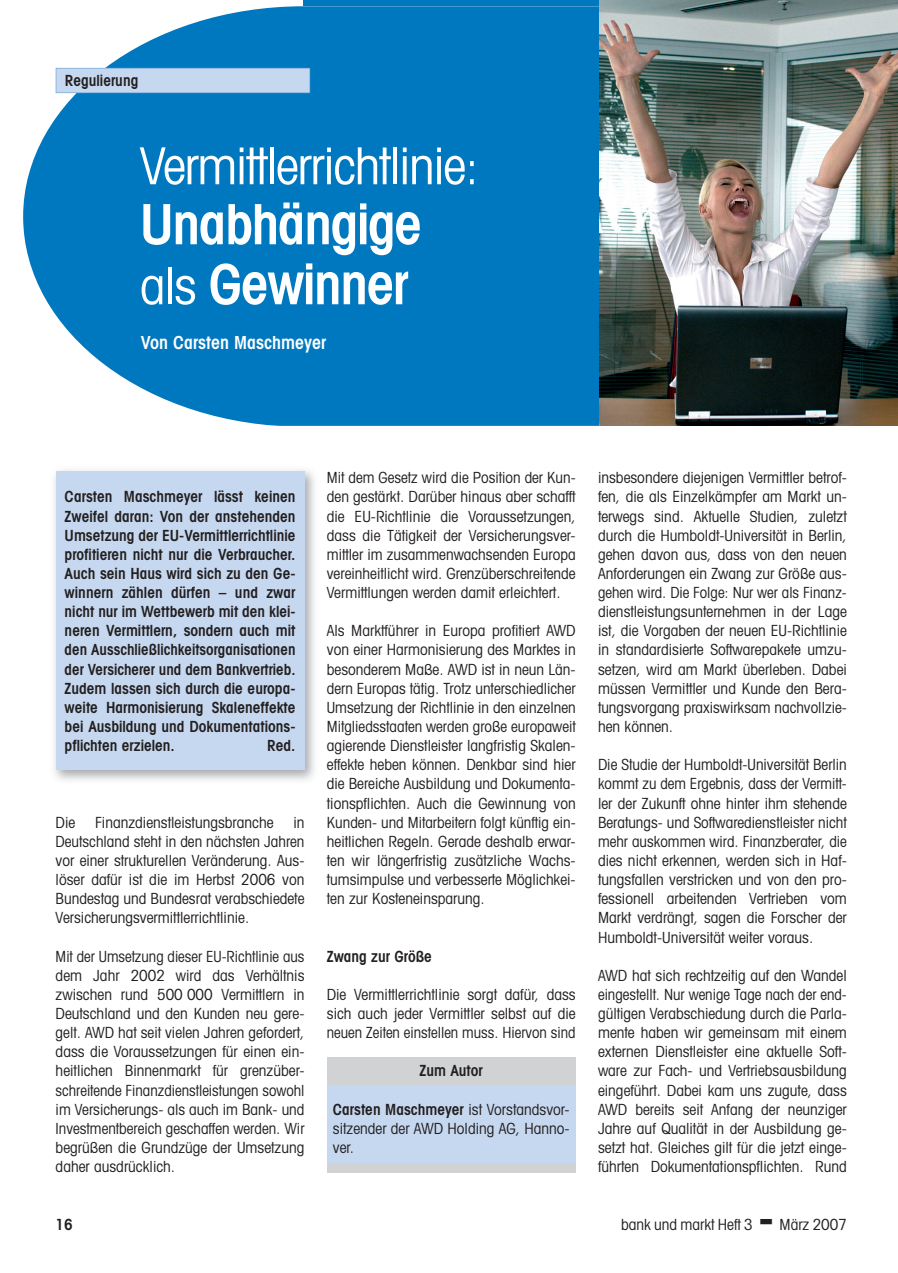
<style>
.page{position:relative;width:898px;height:1273px;background:#fff}
.page>*{position:absolute;margin:0;border:0;box-sizing:border-box;transform-origin:0 0}
.t1{font:600 condensed 55.5px/60px "Avant Garde";letter-spacing:-.025em;color:#fff}
.t2{font:condensed 51px "Avant Garde";letter-spacing:-.025em;color:#fff}
.t3{font:600 condensed 18px "Avant Garde";color:#fff}
.t4{font:condensed 15.3px/19.2px "Avant Garde";color:#231f20;text-align:justify}
.t5{font:600 condensed 15.3px/19.2px "Avant Garde";color:#231f20;text-align:justify}
.t6{font:condensed 15.3px/19.2px "Avant Garde";color:#231f20;text-align:justify;scale:.96 1}
.s1{font-weight:400;font-size:51px}
.s2{font-weight:600}
</style>
<div class="page">
<svg style="left:23px;top:6px;width:576px;height:420px;background:#1a86c6"></svg>
<div style="left:303px;top:0;width:308px;height:6px;background:#0078c0"></div>
<svg style="left:56px;top:68px;width:254px;height:25px;background:#c1d5ed"></svg>
<img style="left:54px;top:470px;width:261px;height:311px">
<div style="left:56px;top:472px;width:248px;height:298px;background:#c6d8ef"></div>
<div style="left:327px;top:1079px;width:248px;height:88px;background:#c6d8ef"></div>
<div style="left:327px;top:1057px;width:248px;height:28px;background:#d1d2d4"></div>
<div style="left:327px;top:1163px;width:248px;height:9px;background:#d1d2d4"></div>
<img style="left:599px;top:0;width:299px;height:426px">
<p class="t5" style="left:65px;top:71px;width:75px">Regulierung</p>
<h2 class="t2" style="left:140px;top:134px;width:340px">Vermittlerrichtlinie:</h2>
<h1 class="t1" style="left:140px;top:194px;width:284px">Unabhängige <span class="s1">als</span> Gewinner</h1>
<p class="t3" style="left:141px;top:332px;width:187px">Von Carsten Maschmeyer</p>
<p class="t5" style="left:65px;top:487px;width:232px">Carsten Maschmeyer lässt keinen Zweifel daran: Von der anstehenden Umsetzung der EU-Vermittlerrichtlinie profitieren nicht nur die Verbraucher.<br>Auch sein Haus wird sich zu den Ge&shy;winnern zählen dürfen – und zwar nicht nur im Wettbewerb mit den klei&shy;neren Vermittlern, sondern auch mit den Ausschließlichkeitsorganisationen der Versicherer und dem Bankvertrieb.<br>Zudem lassen sich durch die europa&shy;weite Harmonisierung Skaleneffekte bei Ausbildung und Dokumentations&shy;pflichten erzielen.</p>
<p class="t5" style="left:267px;top:736px;width:30px">Red.</p>
<p class="t4" style="left:56px;top:812px;width:21px">Die</p>
<p class="t4" style="left:95px;top:812px;width:180px">Finanzdienstleistungsbranche</p>
<p class="t4" style="left:56px;top:812px;width:250px;text-indent:238px">in Deutschland steht in den nächsten Jahren vor einer strukturellen Veränderung. Aus&shy;löser dafür ist die im Herbst 2006 von Bundestag und Bundesrat verabschiedete Versicherungsvermittlerrichtlinie.</p>
<p class="t6" style="left:56px;top:946px;width:261px">Mit der Umsetzung dieser EU-Richtlinie aus dem Jahr 2002 wird das Verhältnis zwischen rund 500 000 Vermittlern in Deutschland und den Kunden neu gere&shy;gelt. AWD hat seit vielen Jahren gefordert, dass die Voraussetzungen für einen ein&shy;heitlichen Binnenmarkt für grenzüber&shy;schreitende Finanzdienstleistungen sowohl im Versicherungs- als auch im Bank- und Investmentbereich geschaffen werden. Wir begrüßen die Grundzüge der Umsetzung daher ausdrücklich.</p>
<p class="t4" style="left:327px;top:468px;width:250px">Mit dem Gesetz wird die Position der Kun&shy;den gestärkt. Darüber hinaus aber schafft die EU-Richtlinie die Voraussetzungen, dass die Tätigkeit der Versicherungsver&shy;mittler im zusammenwachsenden Europa vereinheitlicht wird. Grenzüberschreitende Vermittlungen werden damit erleichtert.</p>
<p class="t4" style="left:327px;top:621px;width:250px">Als Marktführer in Europa profitiert AWD von einer Harmonisierung des Marktes in besonderem Maße. AWD ist in neun Län&shy;dern Europas tätig. Trotz unterschiedlicher Umsetzung der Richtlinie in den einzelnen Mitgliedsstaaten werden große europaweit agierende Dienstleister langfristig Skalen&shy;effekte heben können. Denkbar sind hier die Bereiche Ausbildung und Dokumenta&shy;tionspflichten. Auch die Gewinnung von Kunden- und Mitarbeitern folgt künftig ein&shy;heitlichen Regeln. Gerade deshalb erwar&shy;ten wir längerfristig zusätzliche Wachs&shy;tumsimpulse und verbesserte Möglichkei&shy;ten zur Kosteneinsparung.</p>
<p class="t5" style="left:327px;top:946px;width:107px">Zwang zur Größe</p>
<p class="t4" style="left:327px;top:984px;width:250px">Die Vermittlerrichtlinie sorgt dafür, dass sich auch jeder Vermittler selbst auf die neuen Zeiten einstellen muss. Hiervon sind</p>
<p class="t5" style="left:419px;top:1061px;width:65px">Zum Autor</p>
<p class="t4" style="left:333px;top:1099px;width:238px"><span class="s2">Carsten Maschmeyer</span> ist Vorstandsvor&shy;sitzender der AWD Holding AG, Hanno&shy;ver.</p>
<p class="t4" style="left:598px;top:468px;width:250px">insbesondere diejenigen Vermittler betrof&shy;fen, die als Einzelkämpfer am Markt un&shy;terwegs sind. Aktuelle Studien, zuletzt durch die Humboldt-Universität in Berlin, gehen davon aus, dass von den neuen Anforderungen ein Zwang zur Größe aus&shy;gehen wird. Die Folge: Nur wer als Finanz&shy;dienstleistungsunternehmen in der Lage ist, die Vorgaben der neuen EU-Richtlinie in standardisierte Softwarepakete umzu&shy;setzen, wird am Markt überleben. Dabei müssen Vermittler und Kunde den Bera&shy;tungsvorgang praxiswirksam nachvollzie&shy;hen können.</p>
<p class="t4" style="left:598px;top:755px;width:250px">Die Studie der Humboldt-Universität Berlin kommt zu dem Ergebnis, dass der Vermitt&shy;ler der Zukunft ohne hinter ihm stehende Beratungs- und Softwaredienstleister nicht mehr auskommen wird. Finanzberater, die dies nicht erkennen, werden sich in Haf&shy;tungsfallen verstricken und von den pro&shy;fessionell arbeitenden Vertrieben vom Markt verdrängt, sagen die Forscher der Humboldt-Universität weiter voraus.</p>
<p class="t4" style="left:598px;top:965px;width:250px">AWD hat sich rechtzeitig auf den Wandel eingestellt. Nur wenige Tage nach der end&shy;gültigen Verabschiedung durch die Parla&shy;mente haben wir gemeinsam mit einem externen Dienstleister eine aktuelle Soft&shy;ware zur Fach- und Vertriebsausbildung eingeführt. Dabei kam uns zugute, dass AWD bereits seit Anfang der neunziger Jahre auf Qualität in der Ausbildung ge&shy;setzt hat. Gleiches gilt für die jetzt einge&shy;führten Dokumentationspflichten. Rund</p>
<p class="t5" style="left:56px;top:1214px;width:19px">16</p>
<p class="t4" style="left:621px;top:1214px;width:133px">bank und markt Heft 3</p>
<p class="t4" style="left:779px;top:1214px;width:69px">März 2007</p>
</div>
